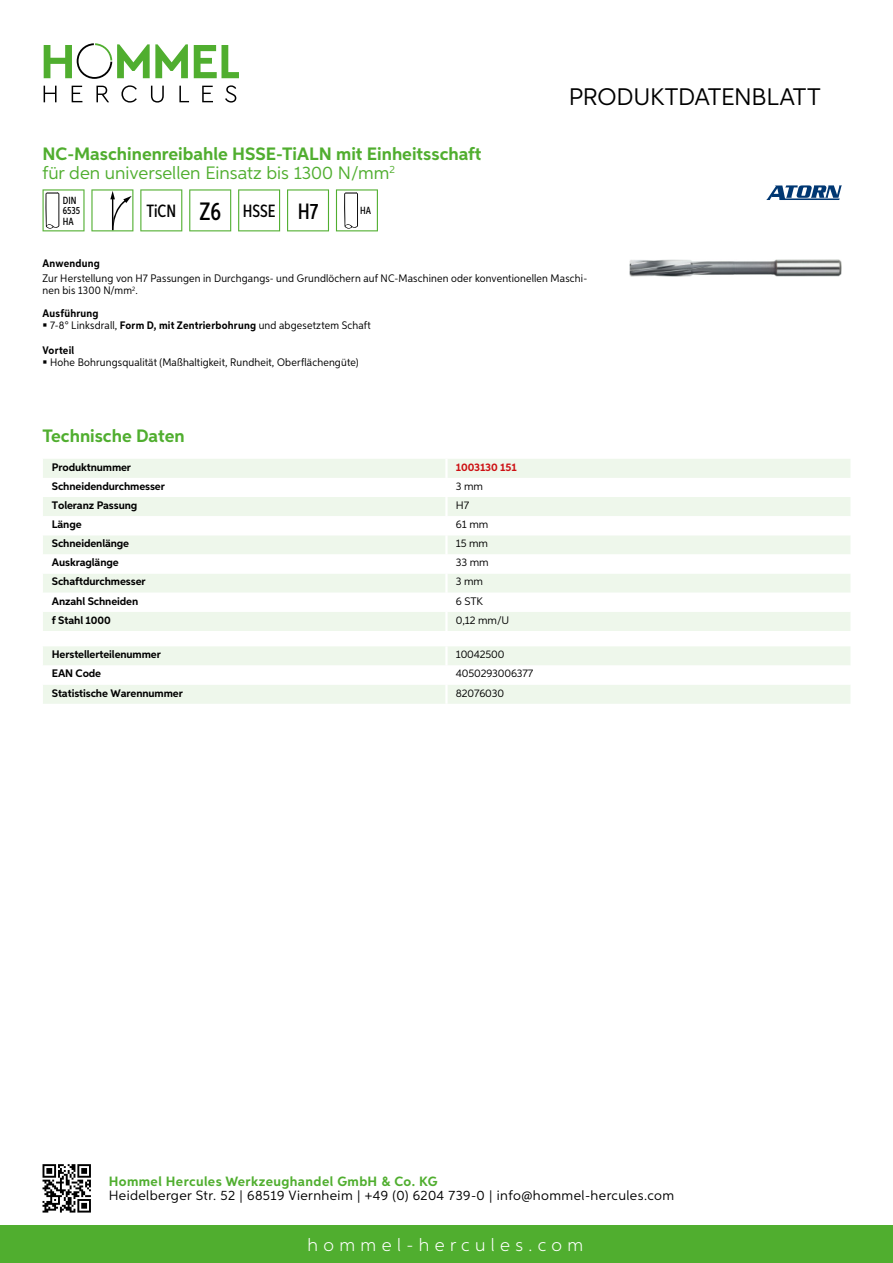
<style>
.page{position:relative;width:893px;height:1263px;background:#fff}
.page>*{position:absolute;margin:0;border:0;box-sizing:border-box;transform-origin:0 0}
.t1{font:24px "Aspira";letter-spacing:-.01em;color:#000}
.t2{font:700 18px/19.8px "Aspira";color:#50ae2f}
.t3{font:300 18px "Aspira";letter-spacing:.3em;color:#fff}
.t4{font:500 17.85px "Aspira XX Nar";color:#000}
.t5{font:13.5px "Aspira";letter-spacing:.03em;color:#000}
.t6{font:700 13.5px "Aspira";letter-spacing:.03em;color:#50ae2f}
.t7{font:10.95px/12px "Aspira Nar";letter-spacing:.015em;color:#000}
.t8{font:700 10.95px "Aspira";letter-spacing:-.01em;color:#000}
.t9{font:10.95px "Aspira";letter-spacing:-.01em;color:#000}
.t10{font:700 10.95px "Aspira Nar";letter-spacing:.02em;color:#000}
.t11{font:700 10.95px "Aspira";letter-spacing:-.01em;color:#cd1013}
.t12{font:500 10.35px/10.4px "Aspira XX Nar";color:#000}
.s1{font-weight:400}
.s2{font-size:25.2px}
.s3{font-size:22.2px}
.s4{font-weight:700}
</style>
<div class="page">
<div style="left:0;top:1226px;width:893px;height:37px;background:#50ae2f"></div>
<svg style="left:43px;top:1164px;width:48px;height:48px"></svg>
<svg style="left:194px;top:45px;width:45px;height:33px"></svg>
<svg style="left:44px;top:43px;width:144px;height:36px"></svg>
<svg style="left:44px;top:86px;width:13px;height:16px"></svg>
<svg style="left:72px;top:86px;width:10px;height:16px"></svg>
<svg style="left:96px;top:86px;width:13px;height:16px"></svg>
<svg style="left:121px;top:85px;width:16px;height:18px"></svg>
<svg style="left:151px;top:86px;width:13px;height:17px"></svg>
<svg style="left:179px;top:86px;width:10px;height:16px"></svg>
<svg style="left:202px;top:86px;width:11px;height:16px"></svg>
<svg style="left:225px;top:85px;width:11px;height:18px"></svg>
<div style="left:43px;top:459px;width:807px;height:172px;background:#eef7eb"></div>
<svg style="left:43px;top:478px;width:807px;height:134px"></svg>
<hr style="left:445px;top:459px;width:3px;height:19px;background:#fff">
<hr style="left:445px;top:478px;width:3px;height:19px;background:#fff">
<hr style="left:445px;top:497px;width:3px;height:19px;background:#fff">
<hr style="left:445px;top:516px;width:3px;height:19px;background:#fff">
<hr style="left:445px;top:535px;width:3px;height:19px;background:#fff">
<hr style="left:445px;top:554px;width:3px;height:20px;background:#fff">
<hr style="left:445px;top:574px;width:3px;height:19px;background:#fff">
<hr style="left:445px;top:593px;width:3px;height:19px;background:#fff">
<hr style="left:445px;top:612px;width:3px;height:19px;background:#fff">
<svg style="left:43px;top:646px;width:807px;height:58px"></svg>
<hr style="left:445px;top:685px;width:3px;height:19px;background:#fff">
<svg style="left:43px;top:189px;width:42px;height:42px"></svg>
<svg style="left:91px;top:189px;width:42px;height:42px"></svg>
<svg style="left:140px;top:189px;width:42px;height:42px"></svg>
<svg style="left:189px;top:189px;width:42px;height:42px"></svg>
<svg style="left:238px;top:189px;width:42px;height:42px"></svg>
<svg style="left:287px;top:189px;width:42px;height:42px"></svg>
<svg style="left:336px;top:189px;width:42px;height:42px"></svg>
<img style="left:629px;top:259px;width:213px;height:17px">
<svg style="left:766px;top:185px;width:76px;height:15px"></svg>
<h2 class="t2" style="left:43px;top:144px;width:441px">NC-Maschinenreibahle HSSE-TiALN mit Einheitsschaft <span class="s1">für den universellen Einsatz bis 1300 N/mm</span><sup>2</sup></h2>
<p class="t12" style="left:63px;top:195px;width:19px">DIN<br>6535<br>HA</p>
<h3 class="t4" style="left:146px;top:200px;width:173px">TiCN <span class="s2">Z6</span> HSSE <span class="s3">H7</span></h3>
<p class="t12" style="left:360px;top:205px;width:12px">HA</p>
<h1 class="t1" style="left:569px;top:82px;width:253px">Produktdatenblatt</h1>
<p class="t10" style="left:43px;top:257px;width:59px">Anwendung</p>
<p class="t7" style="left:43px;top:273px;width:546px">Zur Herstellung von H7 Passungen in Durchgangs- und Grundlöchern auf NC-Maschinen oder konventionellen Maschi&shy;nen bis 1300 N/mm<sup>2</sup>.</p>
<p class="t7" style="left:50px;top:306px;width:322px;line-height:12.8px;text-indent:-8px"><span class="s4">Ausführung<br></span>7-8° Linksdrall, <span class="s4">Form D, mit Zentrierbohrung</span> und abgesetztem Schaft</p>
<p class="t10" style="left:43px;top:343px;width:33px">Vorteil</p>
<p class="t7" style="left:50px;top:357px;width:310px">Hohe Bohrungsqualität (Maßhaltigkeit, Rundheit, Oberflächengüte)</p>
<h2 class="t2" style="left:43px;top:426px;width:144px">Technische Daten</h2>
<p class="t8" style="left:52px;top:460px;width:81px">Produktnummer</p>
<p class="t11" style="left:456px;top:460px;width:62px">1003130 151</p>
<p class="t8" style="left:52px;top:479px;width:115px">Schneidendurchmesser</p>
<p class="t9" style="left:456px;top:479px;width:29px">3 mm</p>
<p class="t8" style="left:52px;top:498px;width:87px">Toleranz Passung</p>
<p class="t9" style="left:456px;top:498px;width:15px">H7</p>
<p class="t8" style="left:52px;top:518px;width:31px">Länge</p>
<p class="t9" style="left:456px;top:518px;width:34px">61 mm</p>
<p class="t8" style="left:52px;top:537px;width:79px">Schneidenlänge</p>
<p class="t9" style="left:456px;top:537px;width:34px">15 mm</p>
<p class="t8" style="left:52px;top:556px;width:68px">Auskraglänge</p>
<p class="t9" style="left:456px;top:556px;width:34px">33 mm</p>
<p class="t8" style="left:52px;top:575px;width:95px">Schaftdurchmesser</p>
<p class="t9" style="left:456px;top:575px;width:29px">3 mm</p>
<p class="t8" style="left:52px;top:594px;width:88px">Anzahl Schneiden</p>
<p class="t9" style="left:456px;top:594px;width:22px">6 STK</p>
<p class="t8" style="left:52px;top:613px;width:60px">f Stahl 1000</p>
<p class="t9" style="left:456px;top:613px;width:53px">0,12 mm/U</p>
<p class="t8" style="left:52px;top:648px;width:111px">Herstellerteilenummer</p>
<p class="t9" style="left:456px;top:648px;width:50px">10042500</p>
<p class="t8" style="left:52px;top:667px;width:51px">EAN Code</p>
<p class="t9" style="left:456px;top:667px;width:79px">4050293006377</p>
<p class="t8" style="left:52px;top:686px;width:132px">Statistische Warennummer</p>
<p class="t9" style="left:456px;top:686px;width:50px">82076030</p>
<p class="t6" style="left:109px;top:1172px;width:330px">Hommel Hercules Werkzeughandel GmbH &amp; Co. KG</p>
<p class="t5" style="left:109px;top:1187px;width:567px">Heidelberger Str. 52 | 68519 Viernheim | +49 (0) 6204 739-0 | info@hommel-hercules.com</p>
<h2 class="t3" style="left:307px;top:1234px;width:277px">hommel-hercules.com</h2>
</div>
